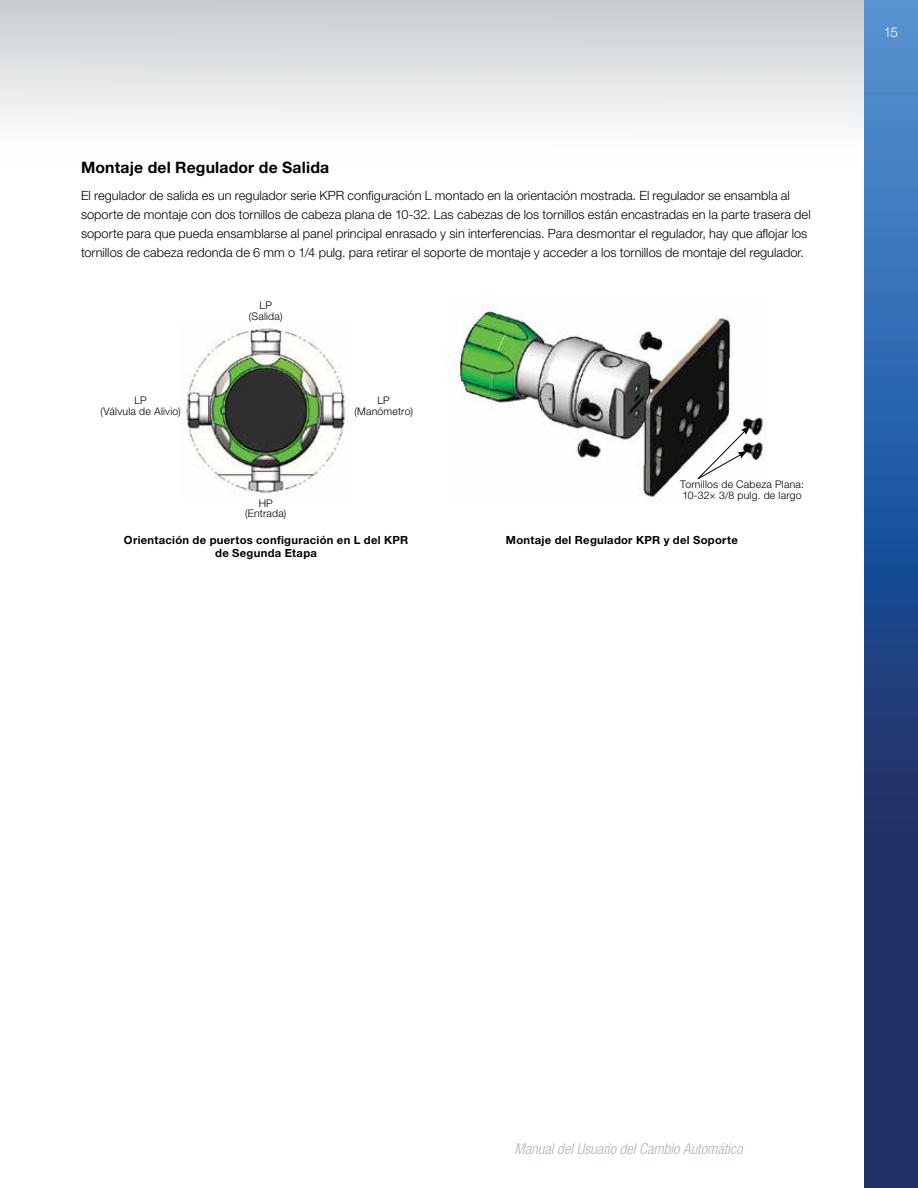
<style>
.page{position:relative;width:918px;height:1188px;background:#fff}
.page>*{position:absolute;margin:0;border:0;box-sizing:border-box;transform-origin:0 0}
.t1{font:700 15.75px "Helvetica Neue LT Std";letter-spacing:.01em;color:#000}
.t2{font:italic 300 condensed 15px "Helvetica Neue LT Std";color:#acb4ba}
.t3{font:300 13.5px "Helvetica Neue LT Std";color:#fff}
.t4{font:300 12.75px/18.8px "Helvetica Neue LT Std";letter-spacing:.005em;color:#000}
.t5{font:700 11.25px/12.8px "Helvetica Neue LT Std";letter-spacing:.025em;color:#000;text-align:center}
.t6{font:300 10.5px/10.5px "Helvetica Neue LT Std";letter-spacing:.02em;color:#000;text-align:center}
</style>
<div class="page">
<div style="left:0;top:0;width:864px;height:166px;background:linear-gradient(to bottom,#c8cccf,#fff)"></div>
<img style="left:864px;top:0;width:54px;height:1188px">
<img style="left:180px;top:328px;width:169px;height:167px">
<img style="left:450px;top:306px;width:316px;height:195px">
<svg style="left:697px;top:426px;width:53px;height:54px"></svg>
<p class="t1" style="left:81px;top:157px;width:250px">Montaje del Regulador de Salida</p>
<p class="t4" style="left:81px;top:186px;width:731px">El regulador de salida es un regulador serie KPR configuración L montado en la orientación mostrada. El regulador se ensambla al soporte de montaje con dos tornillos de cabeza plana de 10-32. Las cabezas de los tornillos están encastradas en la parte trasera del soporte para que pueda ensamblarse al panel principal enrasado y sin interferencias. Para desmontar el regulador, hay que aflojar los tornillos de cabeza redonda de 6 mm o 1/4 pulg. para retirar el soporte de montaje y acceder a los tornillos de montaje del regulador.</p>
<p class="t6" style="left:249px;top:300px;width:35px">LP (Salida)</p>
<p class="t6" style="left:101px;top:395px;width:82px">LP<br>(Válvula de Alivio)</p>
<p class="t6" style="left:354px;top:395px;width:60px">LP (Manómetro)</p>
<p class="t6" style="left:680px;top:479px;width:125px;text-align:left">Tornillos de Cabeza Plana:<br>10-32× 3/8 pulg. de largo</p>
<p class="t6" style="left:245px;top:497px;width:43px">HP (Entrada)</p>
<p class="t5" style="left:124px;top:533px;width:286px">Orientación de puertos configuración en L del KPR de Segunda Etapa</p>
<p class="t5" style="left:506px;top:533px;width:233px">Montaje del Regulador KPR y del Soporte</p>
<p class="t3" style="left:884px;top:24px;width:16px">15</p>
<p class="t2" style="left:515px;top:1140px;width:229px">Manual del Usuario del Cambio Automático</p>
</div>
